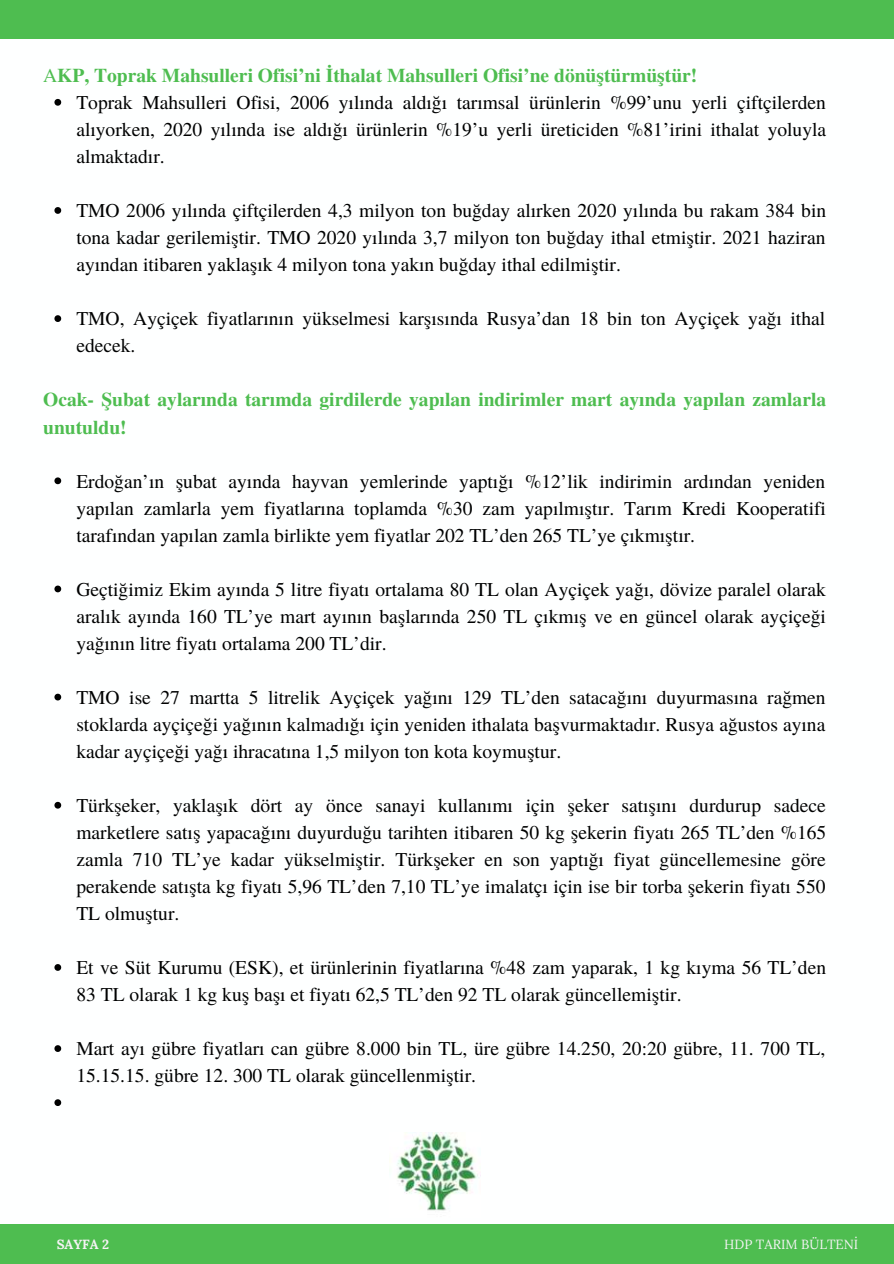
<style>
.page{position:relative;width:894px;height:1264px;background:#fff}
.page>*{position:absolute;margin:0;border:0;box-sizing:border-box;transform-origin:0 0}
.t1{font:19.5px/27px "Te X Gyre Termes";color:#000;text-align:justify}
.t2{font:700 19.5px/27px "Te X Gyre Termes";color:#4ebd50}
.t3{font:13.2px "Lora";color:#f5f3f5}
.t4{font:700 13.2px "Lora";color:#f5f3f5}
.s1{font-weight:400}
</style>
<div class="page">
<div style="left:0;top:1224px;width:893px;height:39px;background:#4ebd50"></div>
<div style="left:0;top:0;width:893px;height:39px;background:#4ebd50"></div>
<svg style="left:54px;top:99px;width:7px;height:7px"></svg>
<svg style="left:54px;top:207px;width:7px;height:7px"></svg>
<svg style="left:54px;top:315px;width:7px;height:7px"></svg>
<svg style="left:54px;top:477px;width:7px;height:7px"></svg>
<svg style="left:54px;top:585px;width:7px;height:7px"></svg>
<svg style="left:54px;top:693px;width:7px;height:7px"></svg>
<svg style="left:54px;top:801px;width:7px;height:7px"></svg>
<svg style="left:54px;top:964px;width:7px;height:6px"></svg>
<svg style="left:54px;top:1045px;width:7px;height:6px"></svg>
<svg style="left:54px;top:1099px;width:7px;height:6px"></svg>
<img style="left:389px;top:1132px;width:90px;height:79px">
<p class="t2" style="left:43px;top:61px;width:655px"><span class="s1">A</span>KP, Toprak Mahsulleri Ofisi’ni İthalat Mahsulleri Ofisi’ne dönüştürmüştür!</p>
<p class="t1" style="left:76px;top:88px;width:751px">Toprak Mahsulleri Ofisi, 2006 yılında aldığı tarımsal ürünlerin %99’unu yerli çiftçilerden alıyorken, 2020 yılında ise aldığı ürünlerin %19’u yerli üreticiden %81’irini ithalat yoluyla almaktadır.</p>
<p class="t1" style="left:76px;top:196px;width:751px">TMO 2006 yılında çiftçilerden 4,3 milyon ton buğday alırken 2020 yılında bu rakam 384 bin tona kadar gerilemiştir. TMO 2020 yılında 3,7 milyon ton buğday ithal etmiştir. 2021 haziran ayından itibaren yaklaşık 4 milyon tona yakın buğday ithal edilmiştir.</p>
<p class="t1" style="left:76px;top:304px;width:750px">TMO, Ayçiçek fiyatlarının yükselmesi karşısında Rusya’dan 18 bin ton Ayçiçek yağı ithal edecek.</p>
<p class="t2" style="left:43px;top:385px;width:784px">Ocak- Şubat aylarında tarımda girdilerde yapılan indirimler mart ayında yapılan zamlarla unutuldu!</p>
<p class="t1" style="left:76px;top:466px;width:751px">Erdoğan’ın şubat ayında hayvan yemlerinde yaptığı %12’lik indirimin ardından yeniden yapılan zamlarla yem fiyatlarına toplamda %30 zam yapılmıştır. Tarım Kredi Kooperatifi tarafından yapılan zamla birlikte yem fiyatlar 202 TL’den 265 TL’ye çıkmıştır.</p>
<p class="t1" style="left:76px;top:574px;width:751px">Geçtiğimiz Ekim ayında 5 litre fiyatı ortalama 80 TL olan Ayçiçek yağı, dövize paralel olarak aralık ayında 160 TL’ye mart ayının başlarında 250 TL çıkmış ve en güncel olarak ayçiçeği yağının litre fiyatı ortalama 200 TL’dir.</p>
<p class="t1" style="left:76px;top:682px;width:750px">TMO ise 27 martta 5 litrelik Ayçiçek yağını 129 TL’den satacağını duyurmasına rağmen stoklarda ayçiçeği yağının kalmadığı için yeniden ithalata başvurmaktadır. Rusya ağustos ayına kadar ayçiçeği yağı ihracatına 1,5 milyon ton kota koymuştur.</p>
<p class="t1" style="left:76px;top:791px;width:751px">Türkşeker, yaklaşık dört ay önce sanayi kullanımı için şeker satışını durdurup sadece marketlere satış yapacağını duyurduğu tarihten itibaren 50 kg şekerin fiyatı 265 TL’den %165 zamla 710 TL’ye kadar yükselmiştir. Türkşeker en son yaptığı fiyat güncellemesine göre perakende satışta kg fiyatı 5,96 TL’den 7,10 TL’ye imalatçı için ise bir torba şekerin fiyatı 550<br>TL olmuştur.</p>
<p class="t1" style="left:76px;top:953px;width:751px">Et ve Süt Kurumu (ESK), et ürünlerinin fiyatlarına %48 zam yaparak, 1 kg kıyma 56 TL’den<br>83 TL olarak 1 kg kuş başı et fiyatı 62,5 TL’den 92 TL olarak güncellemiştir.</p>
<p class="t1" style="left:76px;top:1034px;width:750px">Mart ayı gübre fiyatları can gübre 8.000 bin TL, üre gübre 14.250, 20:20 gübre, 11. 700 TL,<br>15.15.15. gübre 12. 300 TL olarak güncellenmiştir.</p>
<p class="t4" style="left:57px;top:1235px;width:54px">SAYFA 2</p>
<p class="t3" style="left:724px;top:1235px;width:136px">HDP TARIM BÜLTENİ</p>
</div>
